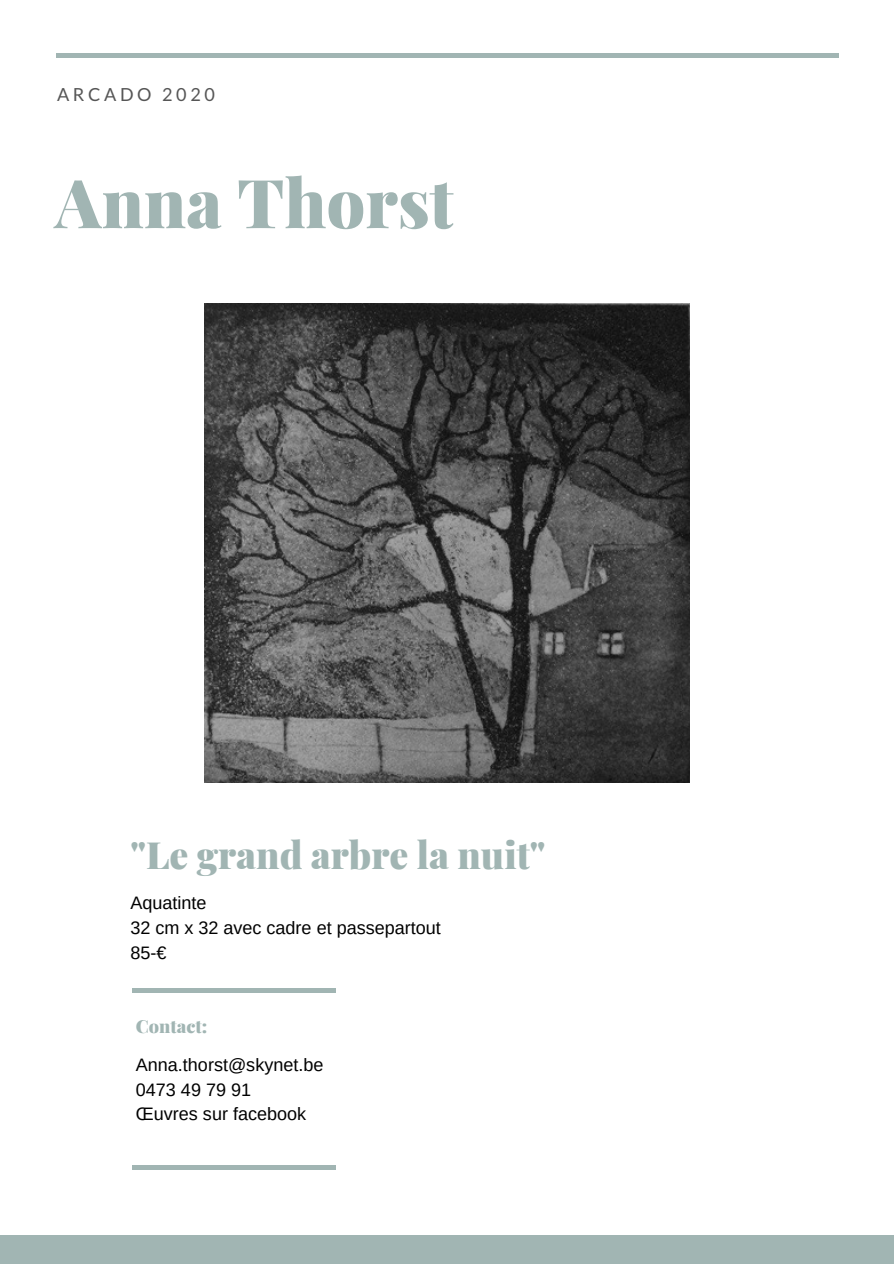
<style>
.page{position:relative;width:894px;height:1264px;background:#fff}
.page>*{position:absolute;margin:0;border:0;box-sizing:border-box;transform-origin:0 0}
.t1{font:900 67.5px "Playfair Display";color:#a1b5b3}
.t2{font:900 37.5px "Playfair Display";color:#a1b5b3}
.t3{font:18px/24.8px "Arimo";color:#000}
.t4{font:18px "Lato";letter-spacing:.2em;color:#565656}
.t5{font:900 18px "Playfair Display";color:#a1b5b3}
</style>
<div class="page">
<div style="left:0;top:1235px;width:893px;height:28px;background:#a1b5b3"></div>
<div style="left:56px;top:53px;width:782px;height:5px;background:#a1b5b3"></div>
<hr style="left:132px;top:988px;width:204px;height:4px;background:#a1b5b3">
<hr style="left:132px;top:1165px;width:204px;height:4px;background:#a1b5b3">
<img style="left:205px;top:303px;width:484px;height:479px">
<p class="t4" style="left:57px;top:83px;width:159px">ARCADO 2020</p>
<h1 class="t1" style="left:55px;top:155px;width:400px">Anna Thorst</h1>
<h2 class="t2" style="left:130px;top:828px;width:416px">"Le grand arbre la nuit"</h2>
<p class="t3" style="left:130px;top:890px;width:312px">Aquatinte<br>32 cm x 32 avec cadre et passepartout<br>85-€</p>
<p class="t5" style="left:136px;top:1013px;width:73px">Contact:</p>
<p class="t3" style="left:136px;top:1052px;width:189px">Anna.thorst@skynet.be<br>0473 49 79 91<br>Œuvres sur facebook</p>
</div>
